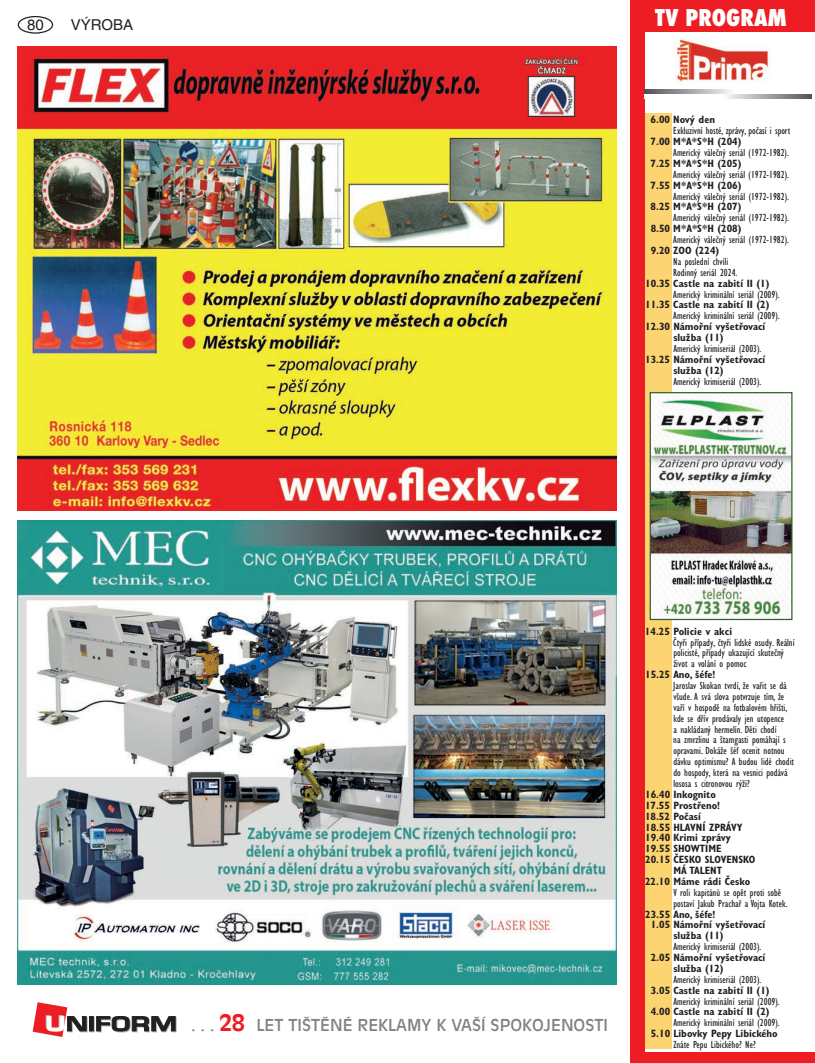
<style>
.page{position:relative;width:815px;height:1063px;background:#fff}
.page>*{position:absolute;margin:0;border:0;box-sizing:border-box;transform-origin:0 0}
.t1{font:800 condensed 22.5px "Futura";color:#fff}
.t2{font:16.25px "Antique Olive CE";color:#808285}
.t3{font:15px "Helvetica CE";color:#231f20}
.t4{font:condensed 10.62px/10.9px "Gill Sans CE";color:#231f20}
.t5{font:700 condensed 10.62px/10.9px "Gill Sans CE";color:#231f20}
.s1{font-weight:700;font-size:22.5px;color:#ee1d23}
</style>
<div class="page">
<div style="left:18px;top:16px;width:35px;height:18px;border:1px solid #231f20;border-radius:50%"></div>
<svg style="left:90px;top:1017px;width:5px;height:15px"></svg>
<svg style="left:89px;top:1016px;width:5px;height:15px"></svg>
<svg style="left:96px;top:1016px;width:81px;height:16px"></svg>
<svg style="left:33px;top:1002px;width:55px;height:35px"></svg>
<div style="left:631px;top:0;width:184px;height:32px;background:#ee1d23"></div>
<div style="left:631px;top:0;width:14px;height:1063px;background:#ee1d23"></div>
<div style="left:631px;top:1052px;width:184px;height:11px;background:#ee1d23"></div>
<div style="left:645px;top:113px;width:26px;height:936px;background:#fdd472"></div>
<svg style="left:645px;top:90px;width:86px;height:4px"></svg>
<svg style="left:727px;top:94px;width:84px;height:5px"></svg>
<img style="left:675px;top:37px;width:96px;height:45px">
<img style="left:652px;top:394px;width:138px;height:224px">
<div style="left:650px;top:392px;width:142px;height:228px;border:1px solid #32612f"></div>
<img style="left:18px;top:521px;width:599px;height:464px">
<img style="left:18px;top:46px;width:599px;height:464px">
<h3 class="t3" style="left:27px;top:16px;width:18px">80</h3>
<h3 class="t3" style="left:71px;top:16px;width:64px">VÝROBA</h3>
<h1 class="t1" style="left:655px;top:2px;width:133px">TV PROGRAM</h1>
<p class="t5" style="left:651px;top:114px;width:66px">6.00 Nový den</p>
<p class="t4" style="left:673px;top:125px;width:118px">Exkluzivní hosté, zprávy, počasí i sport</p>
<p class="t5" style="left:651px;top:136px;width:92px">7.00 M*A*S*H (204)</p>
<p class="t4" style="left:673px;top:147px;width:117px">Americký válečný seriál (1972-1982).</p>
<p class="t5" style="left:651px;top:158px;width:92px">7.25 M*A*S*H (205)</p>
<p class="t4" style="left:673px;top:169px;width:117px">Americký válečný seriál (1972-1982).</p>
<p class="t5" style="left:651px;top:180px;width:92px">7.55 M*A*S*H (206)</p>
<p class="t4" style="left:673px;top:191px;width:117px">Americký válečný seriál (1972-1982).</p>
<p class="t5" style="left:651px;top:201px;width:92px">8.25 M*A*S*H (207)</p>
<p class="t4" style="left:673px;top:212px;width:117px">Americký válečný seriál (1972-1982).</p>
<p class="t5" style="left:651px;top:223px;width:92px">8.50 M*A*S*H (208)</p>
<p class="t4" style="left:673px;top:234px;width:117px">Americký válečný seriál (1972-1982).</p>
<p class="t5" style="left:651px;top:245px;width:70px">9.20 ZOO (224)</p>
<p class="t4" style="left:673px;top:256px;width:66px">Na poslední chvíli<br>Rodinný seriál 2024.</p>
<p class="t5" style="left:645px;top:278px;width:126px">10.35 Castle na zabití II (1)</p>
<p class="t4" style="left:673px;top:289px;width:108px">Americký kriminální seriál (2009).</p>
<p class="t5" style="left:645px;top:299px;width:126px">11.35 Castle na zabití II (2)</p>
<p class="t4" style="left:673px;top:310px;width:108px">Americký kriminální seriál (2009).</p>
<p class="t5" style="left:673px;top:321px;width:94px;text-indent:-28px">12.30 Námořní vyšetřovací služba (11)</p>
<p class="t4" style="left:673px;top:343px;width:90px">Americký krimiseriál (2003).</p>
<p class="t5" style="left:673px;top:354px;width:94px;text-indent:-28px">13.25 Námořní vyšetřovací služba (12)</p>
<p class="t4" style="left:673px;top:376px;width:90px">Americký krimiseriál (2003).</p>
<h2 class="t2" style="left:191px;top:1016px;width:418px">. . . <span class="s1">28</span> LET TIŠTĚNÉ REKLAMY K VAŠÍ SPOKOJENOSTI</h2>
<p class="t5" style="left:645px;top:626px;width:89px">14.25 Policie v akci</p>
<p class="t4" style="left:673px;top:637px;width:123px">Čtyři případy, čtyři lidské osudy. Reální policisté, případy ukazující skutečný život a volání o pomoc</p>
<p class="t5" style="left:645px;top:669px;width:72px">15.25 Ano, šéfe!</p>
<p class="t4" style="left:673px;top:680px;width:122px">Jaroslav Skokan tvrdí, že vařit se dá všude. A svá slova potvrzuje tím, že vaří v hospodě na fotbalovém hřišti, kde se dřív prodávaly jen utopence<br>a nakládaný hermelín. Děti chodí<br>na zmrzlinu a štamgasti pomáhají s opravami. Dokáže šéf ocenit notnou dávku optimismu? A budou lidé chodit do hospody, která na vesnici podává lososa s citronovou rýží?</p>
<p class="t5" style="left:645px;top:789px;width:72px">16.40 Inkognito</p>
<p class="t5" style="left:645px;top:800px;width:77px">17.55 Prostřeno!</p>
<p class="t5" style="left:645px;top:811px;width:57px">18.52 Počasí</p>
<p class="t5" style="left:645px;top:822px;width:99px">18.55 HLAVNÍ ZPRÁVY</p>
<p class="t5" style="left:645px;top:832px;width:87px">19.40 Krimi zprávy</p>
<p class="t5" style="left:645px;top:843px;width:78px">19.55 SHOWTIME</p>
<p class="t5" style="left:645px;top:854px;width:112px">20.15 ČESKO SLOVENSKO</p>
<p class="t5" style="left:673px;top:865px;width:50px">MÁ TALENT</p>
<p class="t5" style="left:645px;top:876px;width:107px">22.10 Máme rádi Česko</p>
<p class="t4" style="left:673px;top:887px;width:116px">V roli kapitánů se opět proti sobě postaví Jakub Prachař a Vojta Kotek.</p>
<p class="t5" style="left:645px;top:909px;width:72px">23.55 Ano, šéfe!</p>
<p class="t5" style="left:651px;top:919px;width:116px">1.05 Námořní vyšetřovací</p>
<p class="t5" style="left:673px;top:930px;width:52px">služba (11)</p>
<p class="t4" style="left:673px;top:941px;width:90px">Americký krimiseriál (2003).</p>
<p class="t5" style="left:673px;top:952px;width:94px;text-indent:-23px">2.05 Námořní vyšetřovací služba (12)</p>
<p class="t4" style="left:673px;top:974px;width:90px">Americký krimiseriál (2003).</p>
<p class="t5" style="left:651px;top:985px;width:120px">3.05 Castle na zabití II (1)</p>
<p class="t4" style="left:673px;top:996px;width:108px">Americký kriminální seriál (2009).</p>
<p class="t5" style="left:651px;top:1006px;width:120px">4.00 Castle na zabití II (2)</p>
<p class="t4" style="left:673px;top:1017px;width:108px">Americký kriminální seriál (2009).</p>
<p class="t5" style="left:651px;top:1028px;width:129px">5.10 Libovky Pepy Libického</p>
<p class="t4" style="left:673px;top:1039px;width:84px">Znáte Pepu Libického? Ne?</p>
</div>
